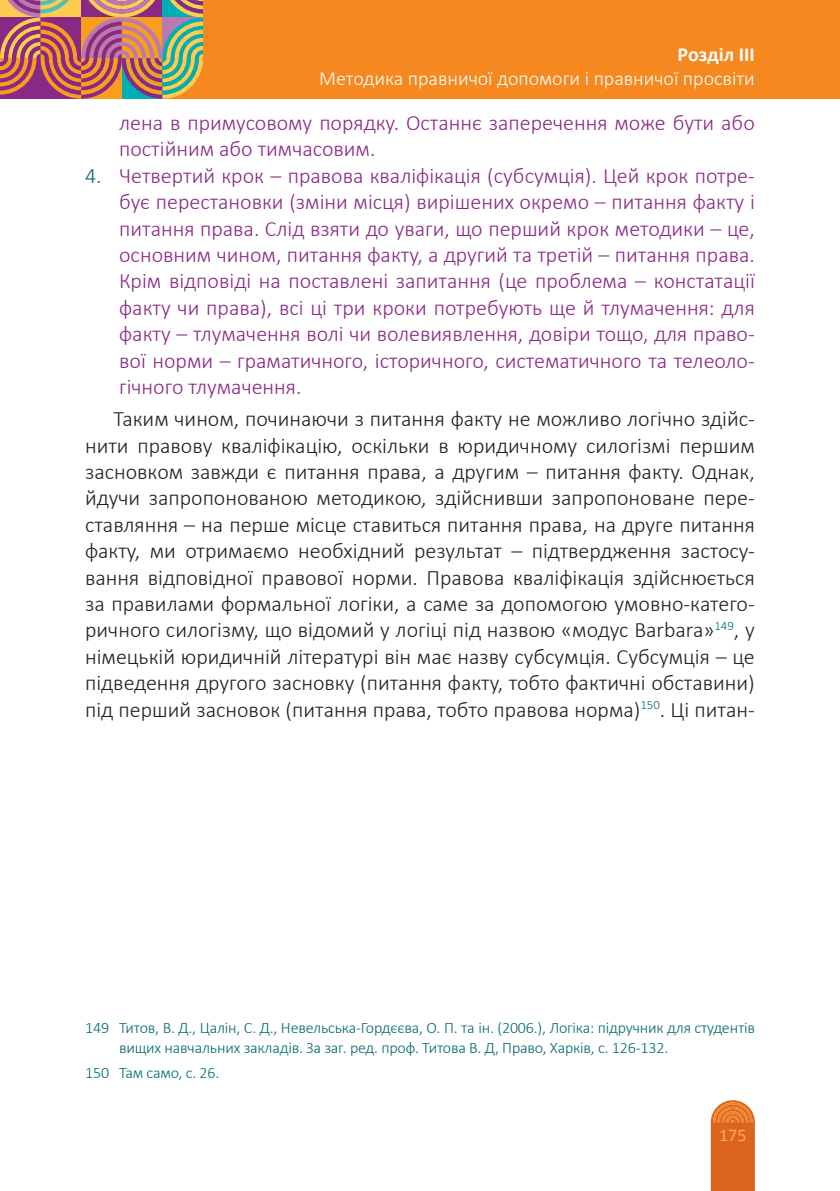
<style>
.page{position:relative;width:840px;height:1191px;background:#fff}
.page>*{position:absolute;margin:0;border:0;box-sizing:border-box;transform-origin:0 0}
.t1{font:300 22px/26.4px "Calibri";color:#231f20;text-align:justify}
.t2{font:300 22px/26.4px "Calibri";color:#8a2885}
.t3{font:300 20px "Calibri";color:#fff}
.t4{font:700 20px "Calibri";color:#fff}
.t5{font:18px "Calibri";color:#f8ab58}
.t6{font:300 16px/19.2px "Calibri";letter-spacing:-.01em;color:#00696e}
.s1{color:#00696e}
</style>
<div class="page">
<svg style="left:710px;top:1100px;width:44px;height:91px;background:#e0732f"></svg>
<div style="left:0;top:0;width:839px;height:99px;background:#f5881f"></div>
<svg style="left:0;top:0;width:203px;height:99px;background:#b1796a"></svg>
<p class="t4" style="left:677px;top:42px;width:79px">Розділ ІІІ</p>
<p class="t3" style="left:319px;top:66px;width:437px">Методика правничої допомоги і правничої просвіти</p>
<p class="t2" style="left:119px;top:109px;width:636px">лена в примусовому порядку. Останнє заперечення може бути або постійним або тимчасовим.</p>
<p class="t2" style="left:119px;top:162px;width:636px;text-align:justify;text-indent:-34px"><span class="s1">4.</span> Четвертий крок – правова кваліфікація (субсумція). Цей крок потре&shy;бує перестановки (зміни місця) вирішених окремо – питання факту і питання права. Слід взяти до уваги, що перший крок методики – це, основним чином, питання факту, а другий та третій – питання права.<br>Крім відповіді на поставлені запитання (це проблема – констатації факту чи права), всі ці три кроки потребують ще й тлумачення: для факту – тлумачення волі чи волевиявлення, довіри тощо, для право&shy;вої норми – граматичного, історичного, систематичного та телеоло&shy;гічного тлумачення.</p>
<p class="t1" style="left:85px;top:405px;width:670px;text-indent:28px">Таким чином, починаючи з питання факту не можливо логічно здійс&shy;нити правову кваліфікацію, оскільки в юридичному силогізмі першим засновком завжди є питання права, а другим – питання факту. Однак, йдучи запропонованою методикою, здійснивши запропоноване пере&shy;ставляння – на перше місце ставиться питання права, на друге питання факту, ми отримаємо необхідний результат – підтвердження застосу&shy;вання відповідної правової норми. Правова кваліфікація здійснюється за правилами формальної логіки, а саме за допомогою умовно-катего&shy;ричного силогізму, що відомий у логіці під назвою «модус Barbara»<sup>149</sup>, у німецькій юридичній літературі він має назву субсумція. Субсумція – це підведення другого засновку (питання факту, тобто фактичні обставини) під перший засновок (питання права, тобто правова норма)<sup>150</sup>. Ці питан-</p>
<p class="t6" style="left:119px;top:1018px;width:637px;text-indent:-34px">149 Титов, В. Д., Цалін, С. Д., Невельська-Гордєєва, О. П. та ін. (2006.), Логіка: підручник для студентів вищих навчальних закладів. За заг. ред. проф. Титова В. Д, Право, Харків, с. 126-132.</p>
<p class="t6" style="left:85px;top:1062px;width:136px">150 Там само, с. 26.</p>
<p class="t5" style="left:718px;top:1123px;width:29px">175</p>
</div>
